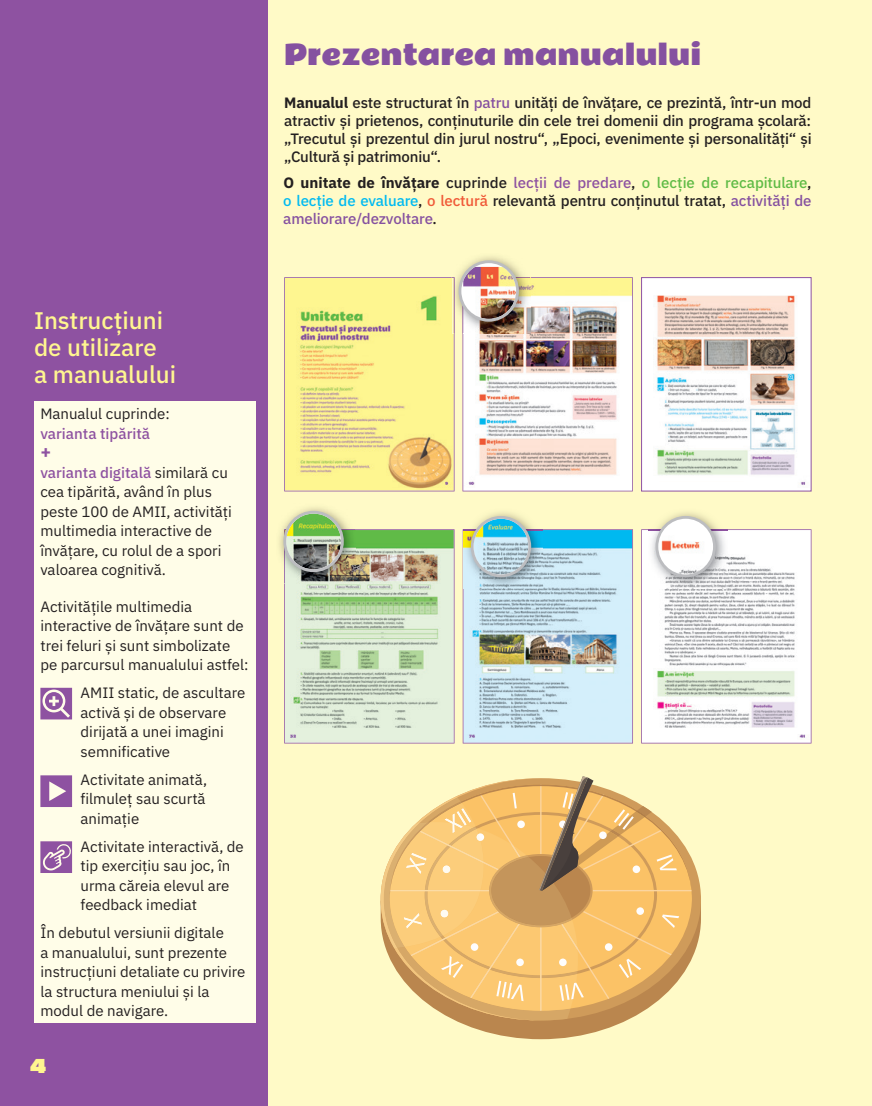
<style>
.page{position:relative;width:872px;height:1106px;background:#fffac7}
.page>*{position:absolute;margin:0;border:0;box-sizing:border-box;transform-origin:0 0}
.t1{font:27px "Rammetto One ROCE";color:#8551a0}
.t2{font:500 24px/27px "IBM Plex Sans";color:#fff690}
.t3{font:700 18px "IBM Plex Sans";color:#8e52a1}
.t4{font:18px "Rammetto One ROCE";color:#fff690}
.t5{font:15px/19.5px "IBM Plex Sans";color:#231f20}
.t6{font:500 15px/18px "IBM Plex Sans";letter-spacing:-.015em;color:#231f20;text-align:justify}
.t7{font:500 15px "IBM Plex Sans";color:#8e52a1}
.s1{font-weight:500;color:#8e52a1}
.s2{font-weight:700}
.s3{color:#8551a0}
.s4{color:#8e52a1}
.s5{color:#60bb46}
.s6{color:#00baf1}
.s7{color:#f05937}
</style>
<div class="page">
<div style="left:0;top:0;width:268px;height:1106px;background:#8e52a1"></div>
<div style="left:34px;top:401px;width:222px;height:621px;background:#fffde8"></div>
<svg style="left:40px;top:687px;width:32px;height:32px"></svg>
<svg style="left:40px;top:775px;width:32px;height:32px"></svg>
<svg style="left:40px;top:841px;width:32px;height:32px"></svg>
<svg style="left:284px;top:277px;width:170px;height:214px;background:#f2e68c"></svg>
<img style="left:462px;top:277px;width:171px;height:214px">
<img style="left:641px;top:277px;width:171px;height:215px">
<svg style="left:641px;top:529px;width:170px;height:214px;background:#e8e7e8"></svg>
<svg style="left:463px;top:529px;width:170px;height:214px;background:#b6d4de"></svg>
<svg style="left:284px;top:529px;width:170px;height:214px;background:#c7d8bb"></svg>
<img style="left:454px;top:256px;width:69px;height:77px">
<img style="left:451px;top:277px;width:3px;height:56px">
<img style="left:462px;top:277px;width:68px;height:56px">
<svg style="left:460px;top:262px;width:57px;height:58px"></svg>
<img style="left:463px;top:267px;width:53px;height:52px">
<div style="left:458px;top:260px;width:61px;height:62px;border:3px solid #bcbdc0;border-radius:50%"></div>
<img style="left:648px;top:512px;width:79px;height:76px">
<img style="left:648px;top:529px;width:79px;height:1px">
<img style="left:658px;top:519px;width:55px;height:55px">
<div style="left:655px;top:516px;width:61px;height:61px;border:3px solid #bcbdc0;border-radius:50%"></div>
<img style="left:463px;top:512px;width:79px;height:76px">
<img style="left:463px;top:529px;width:79px;height:1px">
<img style="left:473px;top:519px;width:55px;height:55px">
<div style="left:471px;top:516px;width:60px;height:61px;border:3px solid #bcbdc0;border-radius:50%"></div>
<img style="left:279px;top:507px;width:70px;height:54px">
<img style="left:284px;top:529px;width:71px;height:54px">
<img style="left:286px;top:513px;width:55px;height:56px">
<div style="left:283px;top:511px;width:61px;height:61px;border:3px solid #bcbdc0;border-radius:50%"></div>
<svg style="left:456px;top:859px;width:245px;height:180px"></svg>
<svg style="left:381px;top:776px;width:311px;height:245px"></svg>
<h2 class="t2" style="left:34px;top:305px;width:144px">Instrucțiuni de utilizare<br>a manualului</h2>
<p class="t5" style="left:40px;top:403px;width:131px">Manualul cuprinde:</p>
<p class="t7" style="left:40px;top:421px;width:111px">varianta tipărită</p>
<p class="t3" style="left:40px;top:437px;width:12px">+</p>
<p class="t5" style="left:40px;top:461px;width:193px"><span class="s1">varianta digitală</span> similară cu cea tipărită, având în plus peste 100 de AMII, activități multimedia interactive de învățare, cu rolul de a spori valoarea cognitivă.</p>
<p class="t5" style="left:40px;top:595px;width:210px">Activitățile multimedia interactive de învățare sunt de trei feluri și sunt simbolizate pe parcursul manualului astfel:</p>
<p class="t5" style="left:81px;top:682px;width:166px">AMII static, de ascultare activă și de observare dirijată a unei imagini semnificative</p>
<p class="t5" style="left:81px;top:768px;width:128px;text-align:justify">Activitate animată, filmuleț sau scurtă animație</p>
<p class="t5" style="left:81px;top:835px;width:165px">Activitate interactivă, de tip exercițiu sau joc, în urma căreia elevul are feedback imediat</p>
<p class="t5" style="left:40px;top:922px;width:207px">În debutul versiunii digitale<br>a manualului, sunt prezente instrucțiuni detaliate cu privire la structura meniului și la modul de navigare.</p>
<p class="t4" style="left:30px;top:1052px;width:18px">4</p>
<h1 class="t1" style="left:284px;top:33px;width:418px">Prezentarea manualului</h1>
<p class="t6" style="left:284px;top:93px;width:529px"><span class="s2">Manualul</span> este structurat în <span class="s3">patru</span> unități de învățare, ce prezintă, într-un mod atractiv și prietenos, conținuturile din cele trei domenii din programa școlară: „Trecutul și prezentul din jurul nostru“, „Epoci, evenimente și personalități“ și „Cultură și patrimoniu“.</p>
<p class="t6" style="left:283px;top:172px;width:529px"><span class="s2">O unitate de învățare</span> cuprinde <span class="s4">lecții de predare</span>, <span class="s5">o lecție de reca pitulare</span>, <span class="s6">o lecție de evaluare</span>, <span class="s7">o lectură</span> relevantă pentru conținutul tratat, <span class="s3">activități de ameliorare/dezvoltare</span>.</p>
</div>
